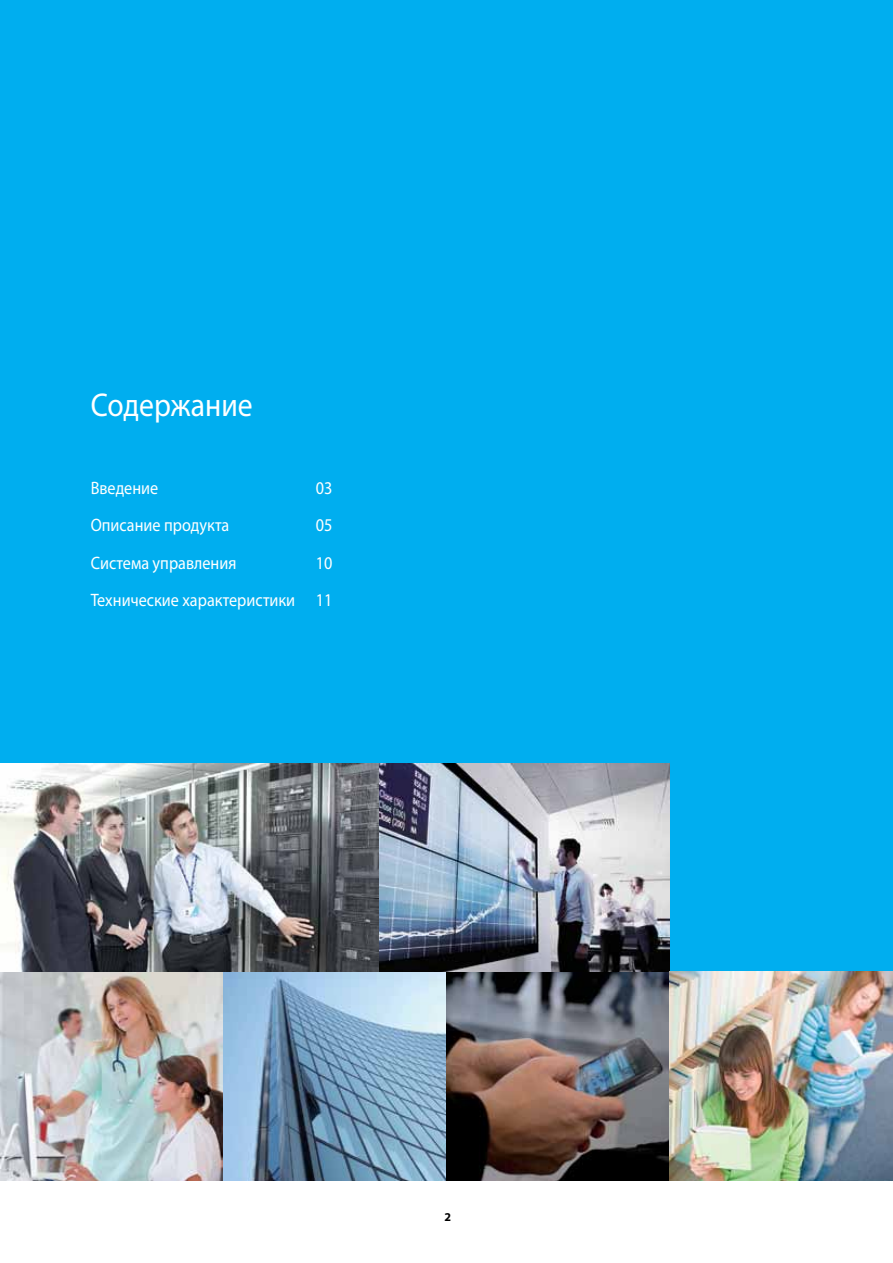
<style>
.page{position:relative;width:893px;height:1263px;background:#fff}
.page>*{position:absolute;margin:0;border:0;box-sizing:border-box;transform-origin:0 0}
.t1{font:33px "Myriad Pro";color:#fff;scale:.9 1}
.t2{font:18px/37.5px "Myriad Pro";color:#fff;text-align:right;scale:.9 1}
.t3{font:700 12px "Myriad Pro";color:#000}
</style>
<div class="page">
<div style="left:0;top:0;width:893px;height:1176px;background:#00aeef"></div>
<img style="left:0;top:972px;width:893px;height:208px">
<img style="left:0;top:763px;width:670px;height:209px">
<h1 class="t1" style="left:91px;top:392px;width:181px">Содержание</h1>
<p class="t2" style="left:91px;top:470px;width:77px">Введение</p>
<p class="t2" style="left:316px;top:470px;width:20px">03</p>
<p class="t2" style="left:91px;top:508px;width:155px">Описание продукта</p>
<p class="t2" style="left:316px;top:508px;width:20px">05</p>
<p class="t2" style="left:91px;top:545px;width:164px">Система управления</p>
<p class="t2" style="left:91px;top:545px;width:270px">10<br>Технические характеристики 11</p>
<p class="t3" style="left:444px;top:1212px;width:8px">2</p>
</div>
